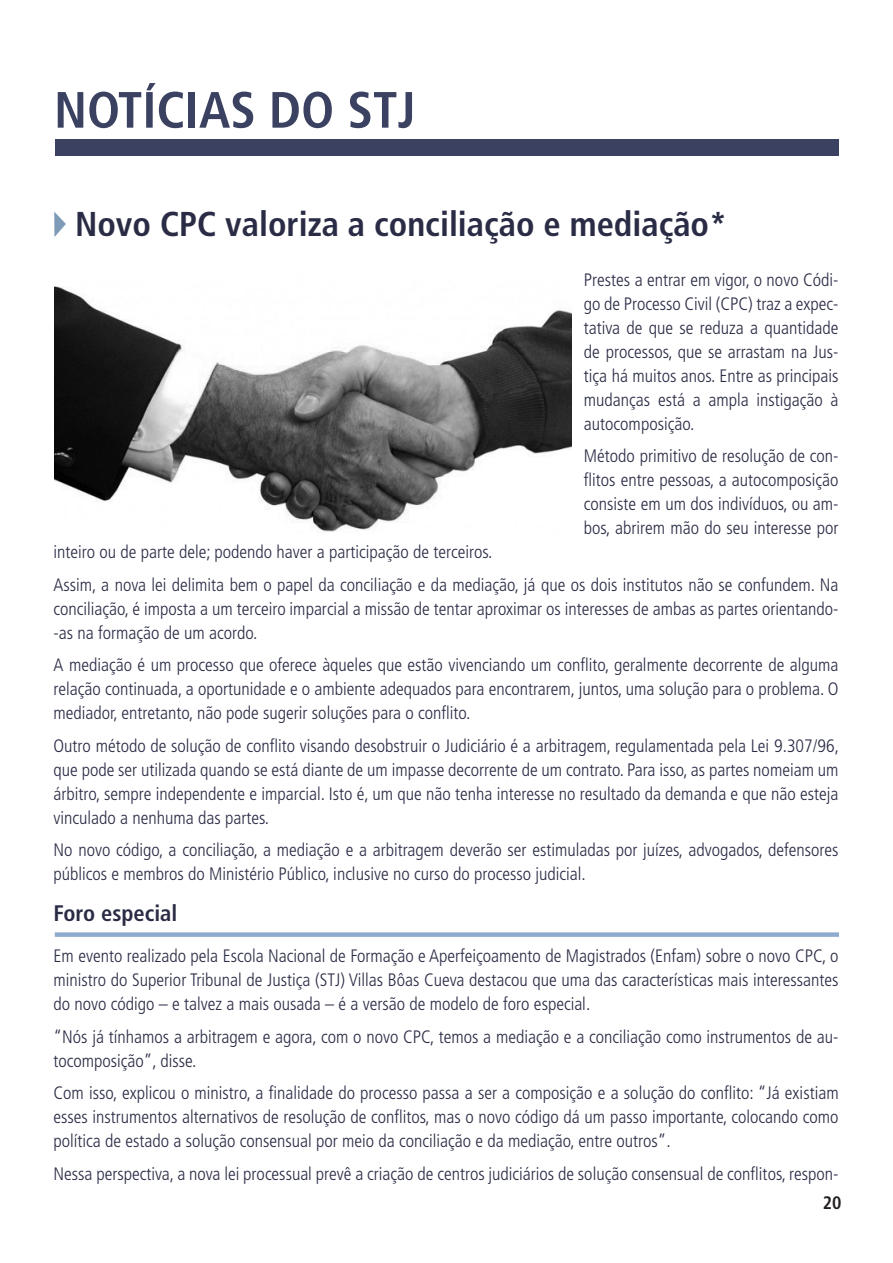
<style>
.page{position:relative;width:893px;height:1263px;background:#fff}
.page>*{position:absolute;margin:0;border:0;box-sizing:border-box;transform-origin:0 0}
.t1{font:condensed 51px "Frutiger 67 Bold";color:#3b4161}
.t2{font:condensed 34.5px "Frutiger 67 Bold";color:#2a2c45}
.texto_padrão{font:condensed 22.5px "Frutiger 67 Bold";color:#2a2c45}
.texto_padrão-2{font:condensed 18px/24px "Frutiger 47 Light";color:#2a2c45;text-align:justify}
.t3{font:condensed 18px "Frutiger 67 Bold";color:#231f20}
</style>
<div class="page">
<div style="left:55px;top:139px;width:783px;height:17px;background:#3b4161"></div>
<svg style="left:54px;top:212px;width:12px;height:25px"></svg>
<img style="left:54px;top:286px;width:517px;height:246px">
<div style="left:55px;top:932px;width:784px;height:5px;background:#8eabcd"></div>
<p class="t1" style="left:54px;top:80px;width:363px">NOTÍCIAS DO STJ</p>
<p class="t2" style="left:75px;top:204px;width:654px">Novo CPC valoriza a conciliação e mediação*</p>
<p class="texto_padrão-2" style="left:584px;top:268px;width:256px">Prestes a entrar em vigor, o novo Códi&shy;go de Processo Civil (CPC) traz a expec&shy;tativa de que se reduza a quantidade de processos, que se arrastam na Jus&shy;tiça há muitos anos. Entre as principais mudanças está a ampla instigação à autocomposição.</p>
<p class="texto_padrão-2" style="left:584px;top:444px;width:256px">Método primitivo de resolução de con&shy;flitos entre pessoas, a autocomposição consiste em um dos indivíduos, ou am&shy;bos, abrirem mão do seu interesse por</p>
<p class="texto_padrão-2" style="left:54px;top:540px;width:440px">inteiro ou de parte dele; podendo haver a participação de terceiros.</p>
<p class="texto_padrão-2" style="left:54px;top:573px;width:786px">Assim, a nova lei delimita bem o papel da conciliação e da mediação, já que os dois institutos não se confundem. Na conciliação, é imposta a um terceiro imparcial a missão de tentar aproximar os interesses de ambas as partes orientando--as na formação de um acordo.</p>
<p class="texto_padrão-2" style="left:54px;top:653px;width:787px">A mediação é um processo que oferece àqueles que estão vivenciando um conflito, geralmente decorrente de alguma relação continuada, a oportunidade e o ambiente adequados para encontrarem, juntos, uma solução para o problema. O mediador, entretanto, não pode sugerir soluções para o conflito.</p>
<p class="texto_padrão-2" style="left:54px;top:734px;width:787px">Outro método de solução de conflito visando desobstruir o Judiciário é a arbitragem, regulamentada pela Lei 9.307/96, que pode ser utilizada quando se está diante de um impasse decorrente de um contrato. Para isso, as partes nomeiam um árbitro, sempre independente e imparcial. Isto é, um que não tenha interesse no resultado da demanda e que não esteja vinculado a nenhuma das partes.</p>
<p class="texto_padrão-2" style="left:54px;top:838px;width:786px">No novo código, a conciliação, a mediação e a arbitragem deverão ser estimuladas por juízes, advogados, defensores públicos e membros do Ministério Público, inclusive no curso do processo judicial.</p>
<p class="texto_padrão" style="left:54px;top:900px;width:125px">Foro especial</p>
<p class="texto_padrão-2" style="left:54px;top:944px;width:786px">Em evento realizado pela Escola Nacional de Formação e Aperfeiçoamento de Magistrados (Enfam) sobre o novo CPC, o ministro do Superior Tribunal de Justiça (STJ) Villas Bôas Cueva destacou que uma das características mais interessantes do novo código – e talvez a mais ousada – é a versão de modelo de foro especial.</p>
<p class="texto_padrão-2" style="left:54px;top:1025px;width:786px">“Nós já tínhamos a arbitragem e agora, com o novo CPC, temos a mediação e a conciliação como instrumentos de au&shy;tocomposição”, disse.</p>
<p class="texto_padrão-2" style="left:54px;top:1081px;width:787px">Com isso, explicou o ministro, a finalidade do processo passa a ser a composição e a solução do conflito: “Já existiam esses instrumentos alternativos de resolução de conflitos, mas o novo código dá um passo importante, colocando como política de estado a solução consensual por meio da conciliação e da mediação, entre outros”.</p>
<p class="texto_padrão-2" style="left:54px;top:1162px;width:786px">Nessa perspectiva, a nova lei processual prevê a criação de centros judiciários de solução consensual de conflitos, respon-</p>
<p class="t3" style="left:823px;top:1192px;width:20px">20</p>
</div>
